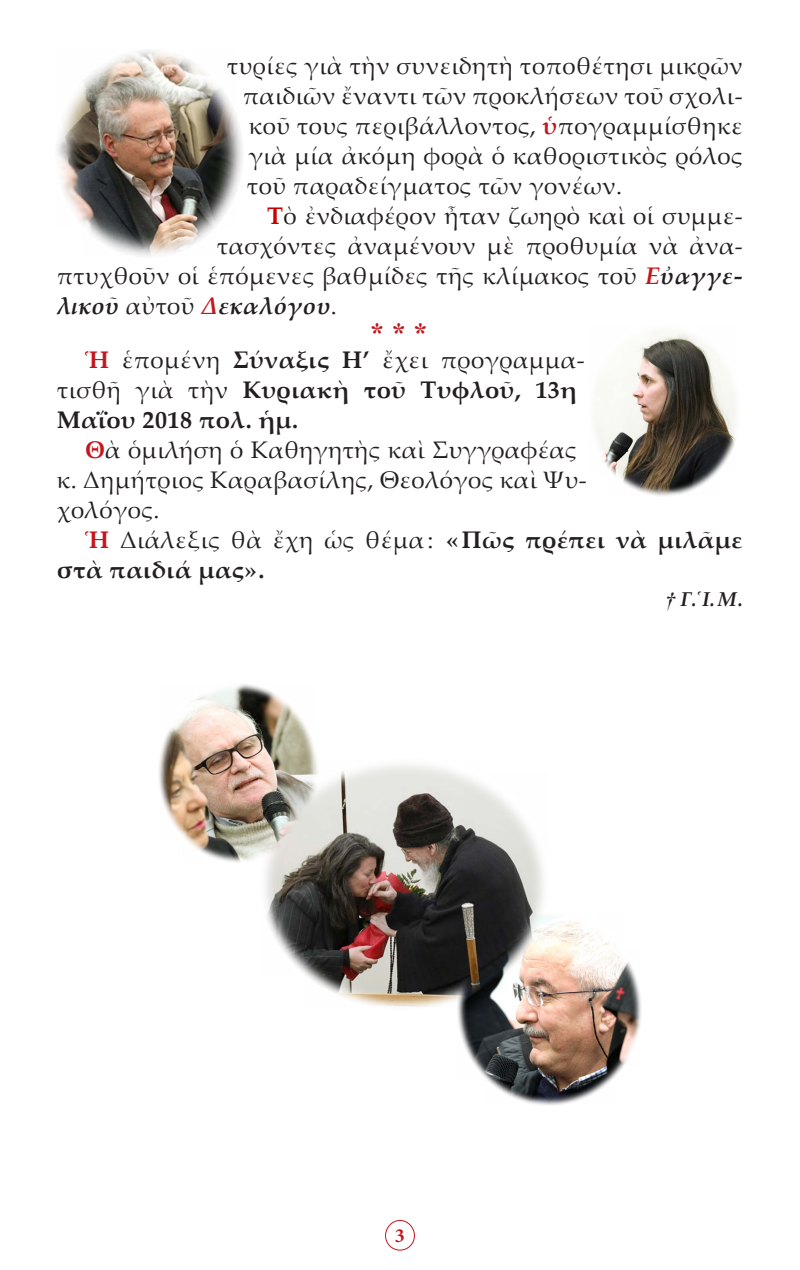
<style>
.page{position:relative;width:800px;height:1270px;background:#fff}
.page>*{position:absolute;margin:0;border:0;box-sizing:border-box;transform-origin:0 0}
.t1{font:28px "CTOS New Times Bold Test 1";color:#c4161c}
.t2{font:24px/30px "Palatino Linotype";letter-spacing:.015em;color:#231f20;text-align:justify}
.t3{font:700 24px/30px "Palatino Linotype";letter-spacing:.02em;color:#231f20}
.t4{font:italic 700 24px "Palatino Linotype";letter-spacing:.015em;color:#231f20}
.t5{font:italic 700 20px "Palatino Linotype";color:#231f20}
.t6{font:700 20px "Minion Pro";color:#c4161c}
.s1{font-weight:700;color:#c4161c}
.s2{font-weight:700;color:#c80000}
.s3{font-weight:700;font-style:italic;color:#c4161c}
.s4{font-weight:700;font-style:italic}
.s5{font-weight:400;font-style:normal}
.s6{color:#c4161c}
.s7{font-weight:400}
.s8{font-family:"CTOS New Times Bold Italic Test 1";font-weight:400;font-style:normal}
.s9{font-style:normal}
</style>
<div class="page">
<div style="left:385px;top:1220px;width:30px;height:30px;border:1px solid #c4161c;border-radius:50%"></div>
<img style="left:594px;top:330px;width:142px;height:166px">
<img style="left:159px;top:684px;width:157px;height:178px">
<img style="left:457px;top:917px;width:184px;height:189px">
<img style="left:261px;top:758px;width:287px;height:252px">
<img style="left:56px;top:50px;width:187px;height:206px">
<p class="t2" style="left:243px;top:50px;width:501px;text-indent:-16px">τυρίες γιὰ τὴν συνειδητὴ τοποθέτησι μικρῶν παιδιῶν ἔναντι τῶν προκλήσεων τοῦ σχολι&shy;κοῦ τους περιβάλλοντος, <span class="s1">ὑ</span>πογραμμίσθηκε γιὰ μία ἀκόμη φορὰ ὁ καθοριστικὸς ρόλος τοῦ παραδείγματος τῶν γονέων.</p>
<p class="t2" style="left:267px;top:200px;width:477px"><span class="s2">Τ</span>ὸ ἐνδιαφέρον ἦταν ζωηρὸ καὶ οἱ συμμε-</p>
<p class="t2" style="left:217px;top:230px;width:527px">τασχόντες ἀναμένουν μὲ προθυμία νὰ ἀνα-</p>
<p class="t2" style="left:57px;top:260px;width:688px">πτυχθοῦν οἱ ἑπόμενες βαθμίδες τῆς κλίμακος τοῦ <span class="s3">Ε</span><span class="s4">ὐαγγε-</span></p>
<p class="t4" style="left:57px;top:289px;width:282px">λικοῦ <span class="s5">αὐτοῦ</span> <span class="s6">Δ</span>εκαλόγου<span class="s5">.</span></p>
<p class="t1" style="left:370px;top:317px;width:59px">* * *</p>
<p class="t3" style="left:57px;top:344px;width:529px;text-indent:28px"><span class="s6">Ἡ</span> <span class="s7">ἑπομένη</span> Σύναξις Η’ <span class="s7">ἔχει προγραμμα&shy;τισθῆ γιὰ τὴν</span> Κυριακὴ τοῦ Τυφλοῦ, 13η<br>Μαΐου 2018 πολ. ἡμ.</p>
<p class="t2" style="left:57px;top:434px;width:531px;text-align:left;text-indent:28px"><span class="s1">Θ</span>ὰ ὁμιλήση ὁ Καθηγητὴς καὶ Συγγραφέας κ. Δημήτριος Καραβασίλης, Θεολόγος καὶ Ψυ&shy;χολόγος.</p>
<p class="t3" style="left:57px;top:524px;width:687px;text-indent:28px"><span class="s6">Ἡ</span> <span class="s7">Διάλεξις θὰ ἔχη ὡς θέμα:</span> « Πῶς πρέπει νὰ μιλᾶμε στὰ παιδιά μας».</p>
<p class="t5" style="left:666px;top:585px;width:79px"><span class="s8">†</span> Γ.<span class="s9">῾</span>Ι. Μ.</p>
<p class="t6" style="left:395px;top:1221px;width:11px">3</p>
</div>
